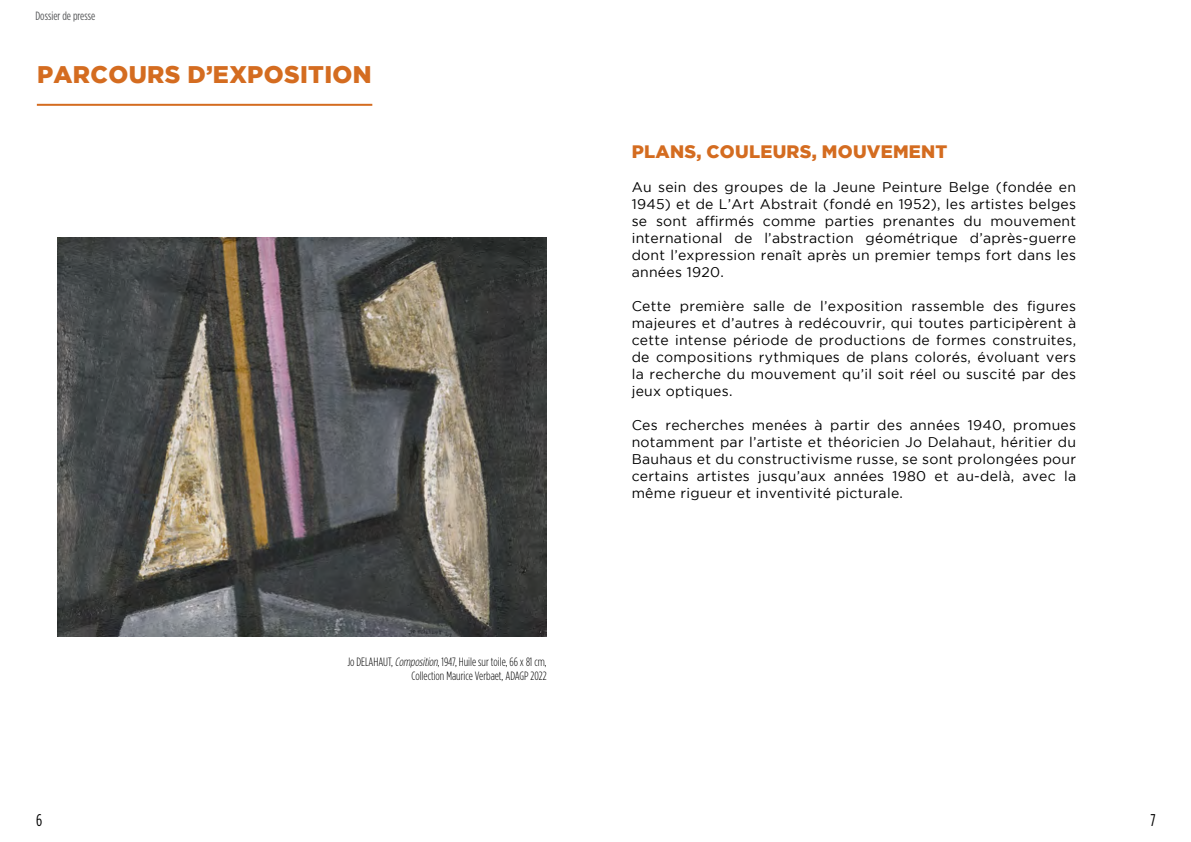
<style>
.page{position:relative;width:1191px;height:842px;background:#fff}
.page>*{position:absolute;margin:0;border:0;box-sizing:border-box;transform-origin:0 0}
.t1{font:900 24px "Gotham";letter-spacing:.015em;color:#d46c20}
.t2{font:900 18px "Gotham";color:#d46c20}
.t3{font:17px "Gotham Condensed";color:#000}
.t4{font:14px/17px "Gotham";letter-spacing:.02em;color:#000;text-align:justify}
.t5{font:300 12px/14.4px "Gotham Condensed";color:#000;text-align:right}
.t6{font:12px "Gotham Condensed";color:#58595b}
.s1{font-style:italic}
</style>
<div class="page">
<hr style="left:37px;top:104px;width:335px;height:2px;background:#d46c20">
<img style="left:58px;top:238px;width:488px;height:398px">
<p class="t6" style="left:35px;top:9px;width:61px">Dossier de presse</p>
<h1 class="t1" style="left:37px;top:61px;width:336px">PARCOURS D’EXPOSITION</h1>
<p class="t5" style="left:347px;top:654px;width:201px">Jo DELAHAUT, <span class="s1">Composition</span>, 1947, Huile sur toile, 66 x 81 cm,<br>Collection Maurice Verbaet, ADAGP 2022</p>
<p class="t2" style="left:632px;top:141px;width:26px">PLANS</p>
<p class="t2" style="left:696px;top:141px;width:25px">, COULEURS</p>
<p class="t2" style="left:811px;top:141px;width:41px">, MOUVE</p>
<p class="t2" style="left:893px;top:141px;width:30px">MENT</p>
<p class="t4" style="left:631px;top:178px;width:446px">Au sein des groupes de la Jeune Peinture Belge (fondée en 1945) et de L’Art Abstrait (fondé en 1952), les artistes belges se sont affirmés comme parties prenantes du mouvement international de l’abstraction géométrique d’après-guerre dont l’expression renaît après un premier temps fort dans les années 1920.</p>
<p class="t4" style="left:631px;top:297px;width:446px">Cette première salle de l’exposition rassemble des figures majeures et d’autres à redécouvrir, qui toutes participèrent à cette intense période de productions de formes construites, de compositions rythmiques de plans colorés, évoluant vers la recherche du mouvement qu’il soit réel ou suscité par des jeux optiques.</p>
<p class="t4" style="left:631px;top:416px;width:446px">Ces recherches menées à partir des années 1940, promues notamment par l’artiste et théoricien Jo Delahaut, héritier du Bauhaus et du constructivisme russe, se sont prolongées pour certains artistes jusqu’aux années 1980 et au-delà, avec la même rigueur et inventivité picturale.</p>
<p class="t3" style="left:36px;top:810px;width:8px">6</p>
<p class="t3" style="left:1150px;top:810px;width:7px">7</p>
</div>
